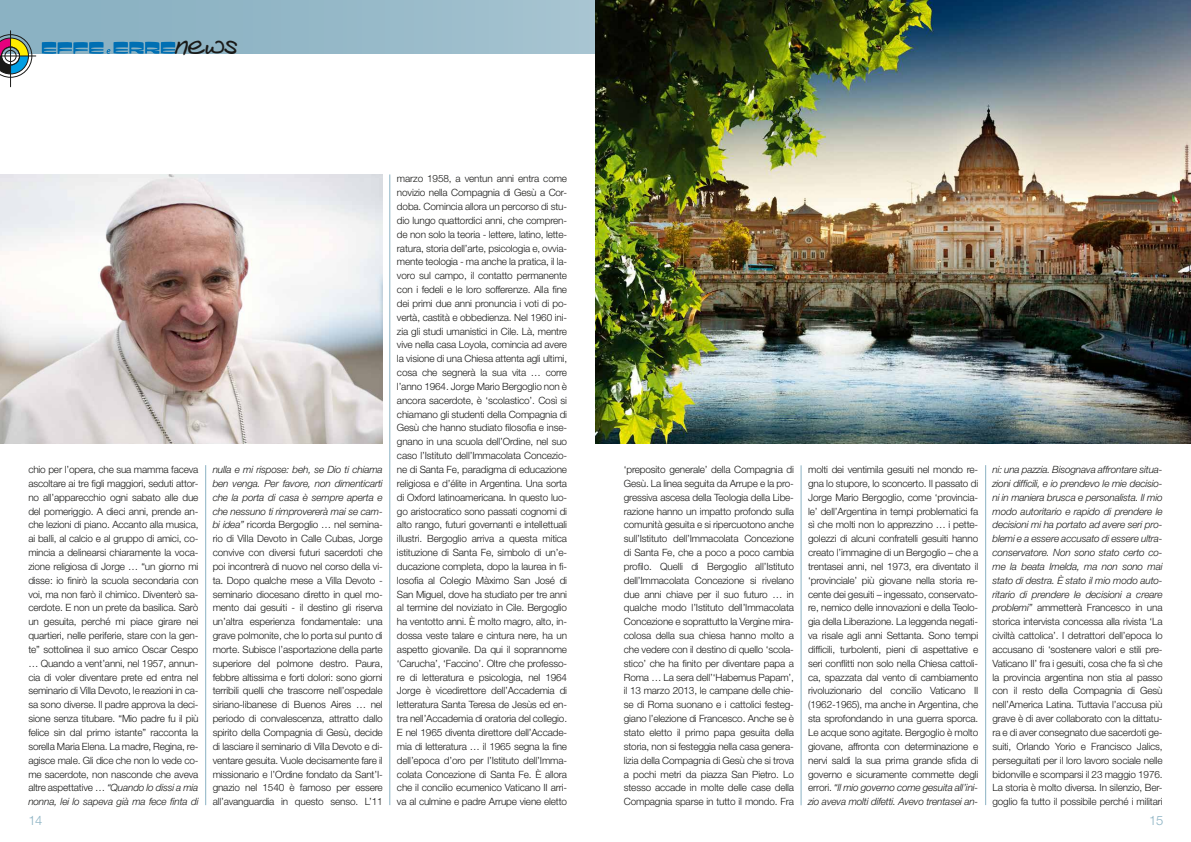
<style>
.page{position:relative;width:1191px;height:842px;background:#fff}
.page>*{position:absolute;margin:0;border:0;box-sizing:border-box;transform-origin:0 0}
.t1{font:38.9px "Beth Hand";color:#1a1a18}
.t2{font:300 13px "Helvetica Neue";color:#8bb2c3}
.t3{font:300 10px/13.8px "Helvetica Neue";letter-spacing:-.015em;color:#1a1a18;text-align:justify}
.s1{font-style:italic}
</style>
<div class="page">
<svg style="left:0;top:0;width:595px;height:54px;background:#95b8c8"></svg>
<svg style="left:0;top:34px;width:32px;height:44px"></svg>
<div style="left:1px;top:47px;width:19px;height:18px;border:1px solid #1a1a18;border-radius:50%"></div>
<div style="left:5px;top:50px;width:11px;height:12px;border:1px solid #1a1a18;border-radius:50%"></div>
<hr style="left:10px;top:31px;width:1px;height:56px;background:#1a1a18">
<hr style="left:0;top:56px;width:36px;height:1px;background:#1a1a18">
<svg style="left:42px;top:42px;width:133px;height:12px;background:#3186b8"></svg>
<hr style="left:205px;top:465px;width:1px;height:340px;background:#8bb2c3">
<hr style="left:389px;top:174px;width:1px;height:631px;background:#8bb2c3">
<hr style="left:801px;top:465px;width:1px;height:340px;background:#8bb2c3">
<hr style="left:985px;top:465px;width:1px;height:340px;background:#8bb2c3">
<img style="left:595px;top:0;width:596px;height:444px">
<img style="left:0;top:174px;width:383px;height:270px">
<h1 class="t1" style="left:175px;top:23px;width:64px">news</h1>
<p class="t3" style="left:28px;top:462px;width:172px">chio per l’opera, che sua mamma faceva ascoltare ai tre figli maggiori, seduti attor&shy;no all’apparecchio ogni sabato alle due del pomeriggio. A dieci anni, prende an&shy;che lezioni di piano. Accanto alla musica, ai balli, al calcio e al gruppo di amici, co&shy;mincia a delinearsi chiaramente la voca&shy;zione religiosa di Jorge … “un giorno mi disse: io finirò la scuola secondaria con voi, ma non farò il chimico. Diventerò sa&shy;cerdote. E non un prete da basilica. Sarò un gesuita, perché mi piace girare nei quartieri, nelle periferie, stare con la gen&shy;te” sottolinea il suo amico Oscar Cespo … Quando a vent’anni, nel 1957, annun&shy;cia di voler diventare prete ed entra nel seminario di Villa Devoto, le reazioni in ca&shy;sa sono diverse. Il padre approva la deci&shy;sione senza titubare. “Mio padre fu il più felice sin dal primo istante” racconta la sorella Maria Elena. La madre, Regina, re&shy;agisce male. Gli dice che non lo vede co&shy;me sacerdote, non nasconde che aveva altre aspettative … <span class="s1">“Quando lo dissi a mia nonna, lei lo sapeva già ma fece finta di</span></p>
<p class="t3" style="left:213px;top:462px;width:172px"><span class="s1">nulla e mi rispose: beh, se Dio ti chiama ben venga. Per favore, non dimenticarti che la porta di casa è sempre aperta e che nessuno ti rimprovererà mai se cam&shy;bi idea”</span> ricorda Bergoglio … nel semina&shy;rio di Villa Devoto in Calle Cubas, Jorge convive con diversi futuri sacerdoti che poi incontrerà di nuovo nel corso della vi&shy;ta. Dopo qualche mese a Villa Devoto - seminario diocesano diretto in quel mo&shy;mento dai gesuiti - il destino gli riserva un’altra esperienza fondamentale: una grave polmonite, che lo porta sul punto di morte. Subisce l’asportazione della parte superiore del polmone destro. Paura, febbre altissima e forti dolori: sono giorni terribili quelli che trascorre nell’ospedale siriano-libanese di Buenos Aires … nel periodo di convalescenza, attratto dallo spirito della Compagnia di Gesù, decide di lasciare il seminario di Villa Devoto e di&shy;ventare gesuita. Vuole decisamente fare il missionario e l’Ordine fondato da Sant’I&shy;gnazio nel 1540 è famoso per essere all’avanguardia in questo senso. L’11</p>
<p class="t3" style="left:397px;top:172px;width:172px">marzo 1958, a ventun anni entra come novizio nella Compagnia di Gesù a Cor&shy;doba. Comincia allora un percorso di stu&shy;dio lungo quattordici anni, che compren&shy;de non solo la teoria - lettere, latino, lette&shy;ratura, storia dell’arte, psicologia e, ovvia&shy;mente teologia - ma anche la pratica, il la&shy;voro sul campo, il contatto permanente con i fedeli e le loro sofferenze. Alla fine dei primi due anni pronuncia i voti di po&shy;vertà, castità e obbedienza. Nel 1960 ini&shy;zia gli studi umanistici in Cile. Là, mentre vive nella casa Loyola, comincia ad avere la visione di una Chiesa attenta agli ultimi, cosa che segnerà la sua vita … corre l’anno 1964. Jorge Mario Bergoglio non è ancora sacerdote, è ‘scolastico’. Così si chiamano gli studenti della Compagnia di Gesù che hanno studiato filosofia e inse&shy;gnano in una scuola dell’Ordine, nel suo caso l’Istituto dell’Immacolata Concezio&shy;ne di Santa Fe, paradigma di educazione religiosa e d’élite in Argentina. Una sorta di Oxford latinoamericana. In questo luo&shy;go aristocratico sono passati cognomi di alto rango, futuri governanti e intellettuali illustri. Bergoglio arriva a questa mitica istituzione di Santa Fe, simbolo di un’e&shy;ducazione completa, dopo la laurea in fi&shy;losofia al Colegio Màximo San José di San Miguel, dove ha studiato per tre anni al termine del noviziato in Cile. Bergoglio ha ventotto anni. È molto magro, alto, in&shy;dossa veste talare e cintura nere, ha un aspetto giovanile. Da qui il soprannome ‘Carucha’, ‘Faccino’. Oltre che professo&shy;re di letteratura e psicologia, nel 1964<br>Jorge è vicedirettore dell’Accademia di letteratura Santa Teresa de Jesùs ed en&shy;tra nell’Accademia di oratoria del collegio.<br>E nel 1965 diventa direttore dell’Accade&shy;mia di letteratura … il 1965 segna la fine dell’epoca d’oro per l’Istituto dell’Imma&shy;colata Concezione di Santa Fe. È allora che il concilio ecumenico Vaticano II arri&shy;va al culmine e padre Arrupe viene eletto</p>
<p class="t3" style="left:624px;top:462px;width:172px">‘preposito generale’ della Compagnia di Gesù. La linea seguita da Arrupe e la pro&shy;gressiva ascesa della Teologia della Libe&shy;razione hanno un impatto profondo sulla comunità gesuita e si ripercuotono anche sull’Istituto dell’Immacolata Concezione di Santa Fe, che a poco a poco cambia profilo. Quelli di Bergoglio all’Istituto dell’Immacolata Concezione si rivelano due anni chiave per il suo futuro … in qualche modo l’Istituto dell’Immacolata Concezione e soprattutto la Vergine mira&shy;colosa della sua chiesa hanno molto a che vedere con il destino di quello ‘scola&shy;stico’ che ha finito per diventare papa a Roma … La sera dell’‘Habemus Papam’, il 13 marzo 2013, le campane delle chie&shy;se di Roma suonano e i cattolici festeg&shy;giano l’elezione di Francesco. Anche se è stato eletto il primo papa gesuita della storia, non si festeggia nella casa genera&shy;lizia della Compagnia di Gesù che si trova a pochi metri da piazza San Pietro. Lo stesso accade in molte delle case della Compagnia sparse in tutto il mondo. Fra</p>
<p class="t3" style="left:808px;top:462px;width:172px">molti dei ventimila gesuiti nel mondo re&shy;gna lo stupore, lo sconcerto. Il passato di Jorge Mario Bergoglio, come ‘provincia&shy;le’ dell’Argentina in tempi problematici fa sì che molti non lo apprezzino … i pette&shy;golezzi di alcuni confratelli gesuiti hanno creato l’immagine di un Bergoglio – che a trentasei anni, nel 1973, era diventato il ‘provinciale’ più giovane nella storia re&shy;cente dei gesuiti – ingessato, conservato&shy;re, nemico delle innovazioni e della Teolo&shy;gia della Liberazione. La leggenda negati&shy;va risale agli anni Settanta. Sono tempi difficili, turbolenti, pieni di aspettative e seri conflitti non solo nella Chiesa cattoli&shy;ca, spazzata dal vento di cambiamento rivoluzionario del concilio Vaticano II (1962-1965), ma anche in Argentina, che sta sprofondando in una guerra sporca.<br>Le acque sono agitate. Bergoglio è molto giovane, affronta con determinazione e nervi saldi la sua prima grande sfida di governo e sicuramente commette degli errori. <span class="s1">“Il mio governo come gesuita all’ini&shy;zio aveva molti difetti. Avevo trentasei an-</span></p>
<p class="t3" style="left:992px;top:462px;width:172px"><span class="s1">ni: una pazzia. Bisognava affrontare situa&shy;zioni difficili, e io prendevo le mie decisio&shy;ni in maniera brusca e personalista. Il mio modo autoritario e rapido di prendere le decisioni mi ha portato ad avere seri pro&shy;blemi e a essere accusato di essere ultra&shy;conservatore. Non sono stato certo co&shy;me la beata Imelda, ma non sono mai stato di destra. È stato il mio modo auto&shy;ritario di prendere le decisioni a creare problemi”</span> ammetterà Francesco in una storica intervista concessa alla rivista ‘La civiltà cattolica’. I detrattori dell’epoca lo accusano di ‘sostenere valori e stili pre-Vaticano II’ fra i gesuiti, cosa che fa sì che la provincia argentina non stia al passo con il resto della Compagnia di Gesù nell’America Latina. Tuttavia l’accusa più grave è di aver collaborato con la dittatu&shy;ra e di aver consegnato due sacerdoti ge&shy;suiti, Orlando Yorio e Francisco Jalics, perseguitati per il loro lavoro sociale nelle bidonville e scomparsi il 23 maggio 1976.<br>La storia è molto diversa. In silenzio, Ber&shy;goglio fa tutto il possibile perché i militari</p>
<h2 class="t2" style="left:28px;top:813px;width:16px">14</h2>
<h2 class="t2" style="left:1149px;top:813px;width:16px">15</h2>
</div>
